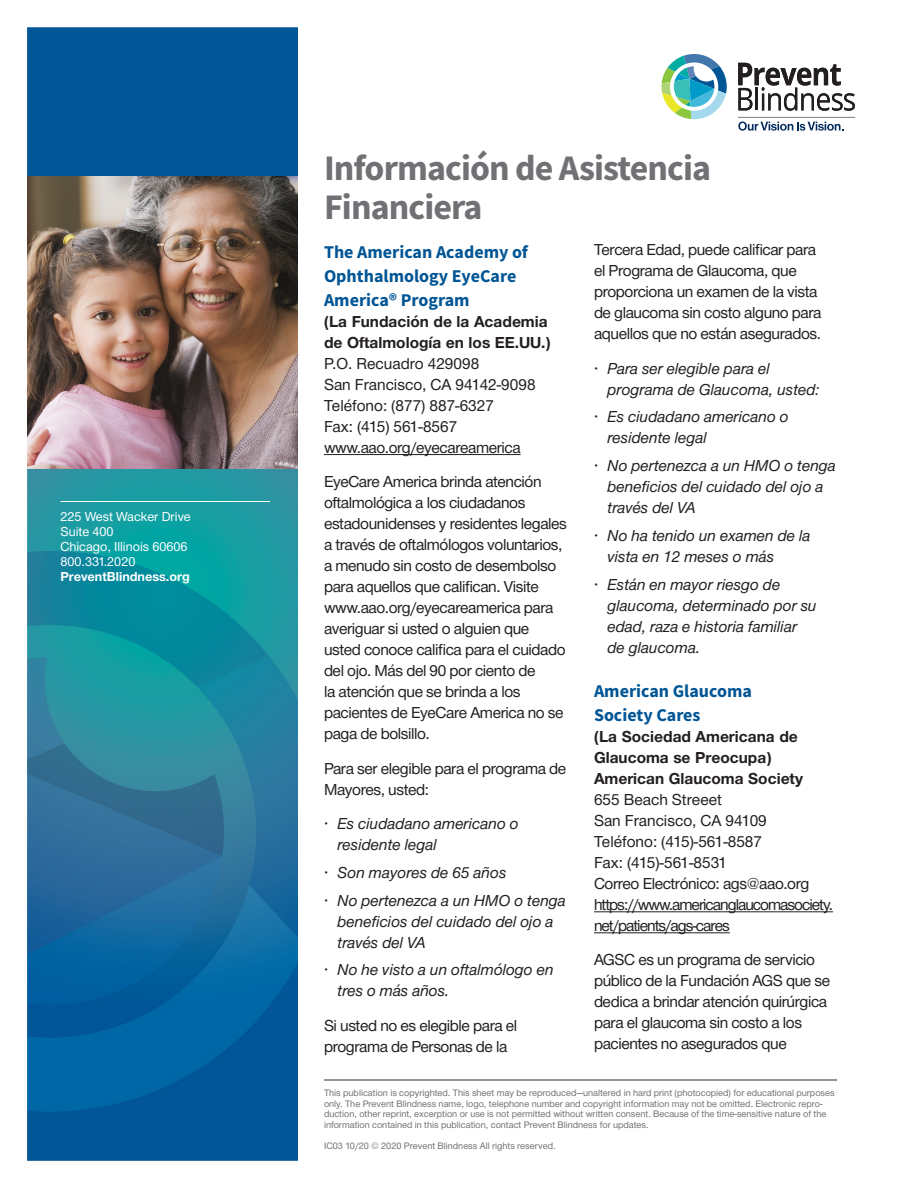
<style>
.page{position:relative;width:918px;height:1188px;background:#fff}
.page>*{position:absolute;margin:0;border:0;box-sizing:border-box;transform-origin:0 0}
.t1{font:700 36px/39px "Source Sans Pro";letter-spacing:-.025em;color:#717074}
.t2{font:700 18px/24px "Source Sans Pro";color:#005595}
.ITalic_description{font:16.5px/21px "Helvetica Neue H55";letter-spacing:-.025em;color:#231f20}
.t3{font:16.5px/21px "Helvetica Neue H56";color:#231f20}
.ITalic_description-2{font:16.5px "Helvetica Neue H55";color:#231f20}
.ITalic_description-3{font:16.5px/21px "Helvetica Neue H75";color:#231f20}
.ITalic_description-4{font:16.5px/21px "Helvetica Neue H55";letter-spacing:-.06em;color:#231f20}
.t4{font:13.5px "Helvetica Neue H55";color:#fff}
.t5{font:13.5px "Helvetica Neue H75";color:#fff}
.t6{font:9.75px/10.5px "Helvetica Neue H55";color:#717074}
.s1{font-family:"Helvetica Neue H55"}
</style>
<div class="page">
<svg style="left:738px;top:63px;width:117px;height:48px"></svg>
<svg style="left:662px;top:54px;width:65px;height:65px"></svg>
<svg style="left:738px;top:121px;width:105px;height:10px"></svg>
<hr style="left:738px;top:117px;width:117px;height:1px;background:#808083">
<img style="left:27px;top:27px;width:271px;height:1133px">
<img style="left:27px;top:176px;width:271px;height:293px">
<hr style="left:60px;top:501px;width:210px;height:1px;background:#fff">
<hr style="left:324px;top:1080px;width:513px;height:1px;background:#717074">
<hr style="left:324px;top:454px;width:197px;height:1px;background:#231f20">
<hr style="left:594px;top:912px;width:239px;height:1px;background:#231f20">
<hr style="left:594px;top:933px;width:136px;height:1px;background:#231f20">
<p class="t4" style="left:60px;top:508px;width:132px">225 West Wacker Drive</p>
<p class="t4" style="left:60px;top:523px;width:55px">Suite 400</p>
<p class="t4" style="left:60px;top:538px;width:129px">Chicago, Illinois 60606</p>
<p class="t4" style="left:60px;top:553px;width:76px">800.331.2020</p>
<p class="t5" style="left:60px;top:568px;width:131px">PreventBlindness.org</p>
<p class="t1" style="left:324px;top:148px;width:389px">Información de Asistencia<br>Financiera</p>
<p class="t2" style="left:324px;top:239px;width:206px">The American Academy of<br>Ophthalmology EyeCare<br>America® Program</p>
<p class="ITalic_description-3" style="left:324px;top:312px;width:228px">(La Fundación de la Academia de Oftalmología en los EE.UU.)</p>
<p class="ITalic_description-2" style="left:324px;top:352px;width:157px">P.O. Recuadro 429098</p>
<p class="ITalic_description-2" style="left:324px;top:373px;width:213px">San Francisco, CA 94142-9098</p>
<p class="ITalic_description-2" style="left:324px;top:394px;width:172px">Teléfono: (877) 887-6327</p>
<p class="ITalic_description-2" style="left:324px;top:415px;width:135px">Fax: (415) 561-8567</p>
<p class="ITalic_description" style="left:324px;top:438px;width:198px">www.aao.org/eyecareamerica</p>
<p class="ITalic_description" style="left:324px;top:472px;width:245px">EyeCare America brinda atención oftalmológica a los ciudadanos estadounidenses y residentes legales a través de oftalmólogos voluntarios, a menudo sin costo de desembolso para aquellos que califican. Visite www.aao.org/eyecareamerica para averiguar si usted o alguien que usted conoce califica para el cuidado del ojo. Más del 90 por ciento de<br>la atención que se brinda a los pacientes de EyeCare America no se paga de bolsillo.</p>
<p class="ITalic_description" style="left:324px;top:759px;width:244px">Para ser elegible para el programa de<br>Mayores, usted:</p>
<p class="t3" style="left:338px;top:814px;width:183px;text-indent:-14px"><span class="s1">•</span> Es ciudadano americano o residente legal</p>
<p class="t3" style="left:324px;top:863px;width:184px"><span class="s1">•</span> Son mayores de 65 años</p>
<p class="t3" style="left:338px;top:891px;width:230px;text-indent:-14px"><span class="s1">•</span> No pertenezca a un HMO o tenga beneficios del cuidado del ojo a través del VA</p>
<p class="t3" style="left:338px;top:961px;width:218px;text-indent:-14px"><span class="s1">•</span> No he visto a un oftalmólogo en tres o más años.</p>
<p class="ITalic_description" style="left:324px;top:1016px;width:195px">Si usted no es elegible para el programa de Personas de la</p>
<p class="ITalic_description" style="left:594px;top:240px;width:229px">Tercera Edad, puede calificar para el Programa de Glaucoma, que proporciona un examen de la vista de glaucoma sin costo alguno para aquellos que no están asegurados.</p>
<p class="t3" style="left:608px;top:359px;width:214px;text-indent:-14px"><span class="s1">•</span> Para ser elegible para el programa de Glaucoma, usted:</p>
<p class="t3" style="left:608px;top:408px;width:183px;text-indent:-14px"><span class="s1">•</span> Es ciudadano americano o residente legal</p>
<p class="t3" style="left:608px;top:456px;width:230px;text-indent:-14px"><span class="s1">•</span> No pertenezca a un HMO o tenga beneficios del cuidado del ojo a través del VA</p>
<p class="t3" style="left:608px;top:526px;width:205px;text-indent:-14px"><span class="s1">•</span> No ha tenido un examen de la vista en 12 meses o más</p>
<p class="t3" style="left:608px;top:575px;width:211px;text-indent:-14px"><span class="s1">•</span> Están en mayor riesgo de glaucoma, determinado por su edad, raza e historia familiar de glaucoma.</p>
<p class="t2" style="left:594px;top:679px;width:159px">American Glaucoma<br>Society Cares</p>
<p class="ITalic_description-3" style="left:594px;top:727px;width:205px">(La Sociedad Americana de<br>Glaucoma se Preocupa)</p>
<p class="ITalic_description-3" style="left:594px;top:769px;width:211px">American Glaucoma Society</p>
<p class="ITalic_description-2" style="left:594px;top:788px;width:130px">655 Beach Streeet</p>
<p class="ITalic_description-2" style="left:594px;top:809px;width:174px">San Francisco, CA 94109</p>
<p class="ITalic_description-2" style="left:594px;top:830px;width:170px">Teléfono: (415)-561-8587</p>
<p class="ITalic_description" style="left:594px;top:853px;width:135px">Fax: (415)-561-8531</p>
<p class="ITalic_description" style="left:594px;top:874px;width:217px">Correo Electrónico: ags@aao.org</p>
<p class="ITalic_description-4" style="left:594px;top:895px;width:241px">https://www.americanglaucomasociety. net/patients/ags-cares</p>
<p class="ITalic_description" style="left:594px;top:951px;width:238px">AGSC es un programa de servicio público de la Fundación AGS que se dedica a brindar atención quirúrgica para el glaucoma sin costo a los pacientes no asegurados que</p>
<p class="t6" style="left:324px;top:1089px;width:512px">This publication is copyrighted. This sheet may be reproduced—unaltered in hard print (photocopied) for educational purposes only. The Prevent Blindness name, logo, telephone number and copyright information may not be omitted. Electronic repro&shy;duction, other reprint, excerption or use is not permitted without written consent. Because of the time-sensitive nature of the information contained in this publication, contact Prevent Blindness for updates.</p>
<p class="t6" style="left:324px;top:1141px;width:233px">IC03 10/20 © 2020 Prevent Blindness® All rights reserved.</p>
</div>
